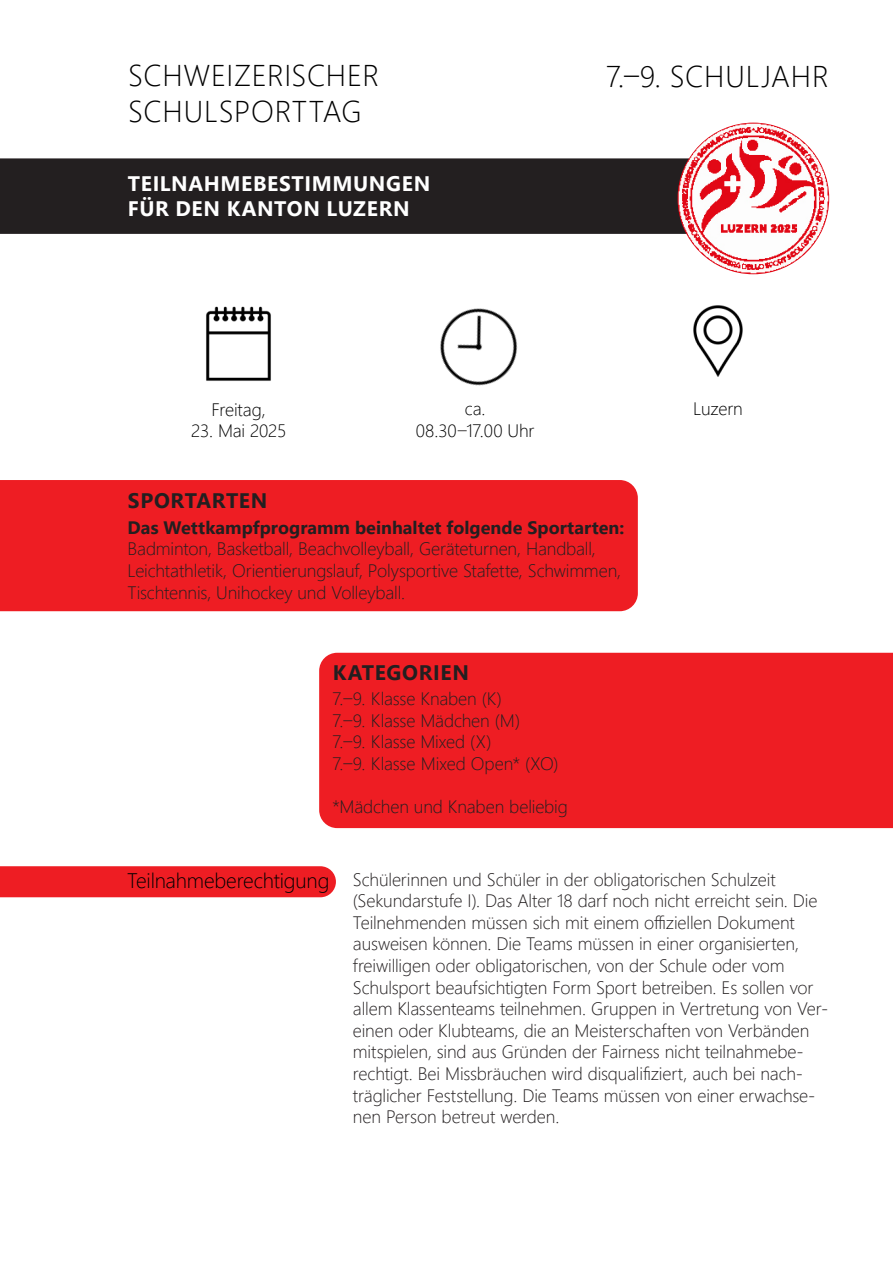
<style>
.page{position:relative;width:893px;height:1263px;background:#fff}
.page>*{position:absolute;margin:0;border:0;box-sizing:border-box;transform-origin:0 0}
.t1{font:300 30px/36px "Segoe UI";letter-spacing:.02em;color:#000}
.t2{font:700 21px "Segoe UI";letter-spacing:.03em;color:#fff}
.t3{font:300 21px "Segoe UI";letter-spacing:-.01em;color:#000}
.t4{font:700 21px "Segoe UI";letter-spacing:.03em;color:#231f20}
.t5{font:300 18px/21.6px "Segoe UI";letter-spacing:-.01em;color:#231f20}
.t6{font:300 18px "Segoe UI";letter-spacing:-.01em;color:#000}
.s1{color:#231f20}
.s2{font-weight:700}
</style>
<div class="page">
<div style="left:319px;top:653px;width:574px;height:175px;background:#ee1d23"></div>
<div style="left:0;top:866px;width:336px;height:31px;background:#ee1d23"></div>
<img style="left:440px;top:308px;width:78px;height:78px">
<img style="left:693px;top:305px;width:50px;height:72px">
<img style="left:206px;top:306px;width:65px;height:75px">
<div style="left:218px;top:342px;width:44px;height:28px;background:#fff"></div>
<div style="left:0;top:480px;width:638px;height:131px;background:#ee1d23"></div>
<div style="left:0;top:158px;width:688px;height:76px;background:#231f20"></div>
<img style="left:677px;top:123px;width:152px;height:151px;border-radius:76px">
<p class="t1" style="left:128px;top:54px;width:252px">SCHWEIZERISCHER<br>SCHULSPORTTAG</p>
<p class="t1" style="left:606px;top:55px;width:224px">7.–9. SCHULJAHR</p>
<p class="t2" style="left:128px;top:164px;width:304px">TEILNAHMEBESTIMMUNGEN</p>
<p class="t2" style="left:128px;top:189px;width:283px">FÜR DEN KANTON LUZERN</p>
<p class="t6" style="left:212px;top:392px;width:56px">Freitag,</p>
<p class="t6" style="left:191px;top:414px;width:97px">23. Mai 2025</p>
<p class="t4" style="left:128px;top:481px;width:141px">SPORTARTEN</p>
<p class="t6" style="left:465px;top:392px;width:22px">ca.</p>
<p class="t6" style="left:416px;top:413px;width:120px">08.30<span class="s1">–</span>17.00 Uhr</p>
<p class="t5" style="left:128px;top:515px;width:498px"><span class="s2">Das Wettkampfprogramm beinhaltet folgende Sportarten:<br></span>Badminton, Basketball, Beachvolleyball, Geräteturnen, Handball, Leichtathletik, Orientierungslauf, Polysportive Stafette, Schwimmen, Tischtennis, Unihockey und Volleyball.</p>
<p class="t4" style="left:333px;top:652px;width:138px">KATEGORIEN</p>
<p class="t5" style="left:332px;top:686px;width:171px">7.–9. Klasse Knaben (K)</p>
<p class="t5" style="left:332px;top:708px;width:189px">7.–9. Klasse Mädchen (M)</p>
<p class="t5" style="left:332px;top:729px;width:161px">7.–9. Klasse Mixed (X)</p>
<p class="t5" style="left:332px;top:751px;width:228px">7.–9. Klasse Mixed Open* (XO)</p>
<p class="t5" style="left:332px;top:794px;width:237px">*Mädchen und Knaben beliebig</p>
<p class="t6" style="left:693px;top:392px;width:51px">Luzern</p>
<p class="t3" style="left:127px;top:861px;width:204px">Teilnahmeberechtigung</p>
<p class="t5" style="left:353px;top:867px;width:466px">Schülerinnen und Schüler in der obligatorischen Schulzeit (Sekundarstufe I). Das Alter 18 darf noch nicht erreicht sein. Die<br>Teilnehmenden müssen sich mit einem offiziellen Dokument</p>
<p class="t5" style="left:353px;top:931px;width:477px">ausweisen können. Die Teams müssen in einer organisierten, freiwilligen oder obligatorischen, von der Schule oder vom Schulsport beaufsichtigten Form Sport betreiben. Es sollen vor allem Klassenteams teilnehmen. Gruppen in Vertretung von Ver&shy;einen oder Klubteams, die an Meisterschaften von Verbänden mitspielen, sind aus Gründen der Fairness nicht teilnahmebe&shy;rechtigt. Bei Missbräuchen wird disqualifiziert, auch bei nach&shy;träglicher Feststellung. Die Teams müssen von einer erwachse&shy;nen Person betreut werden.</p>
</div>
